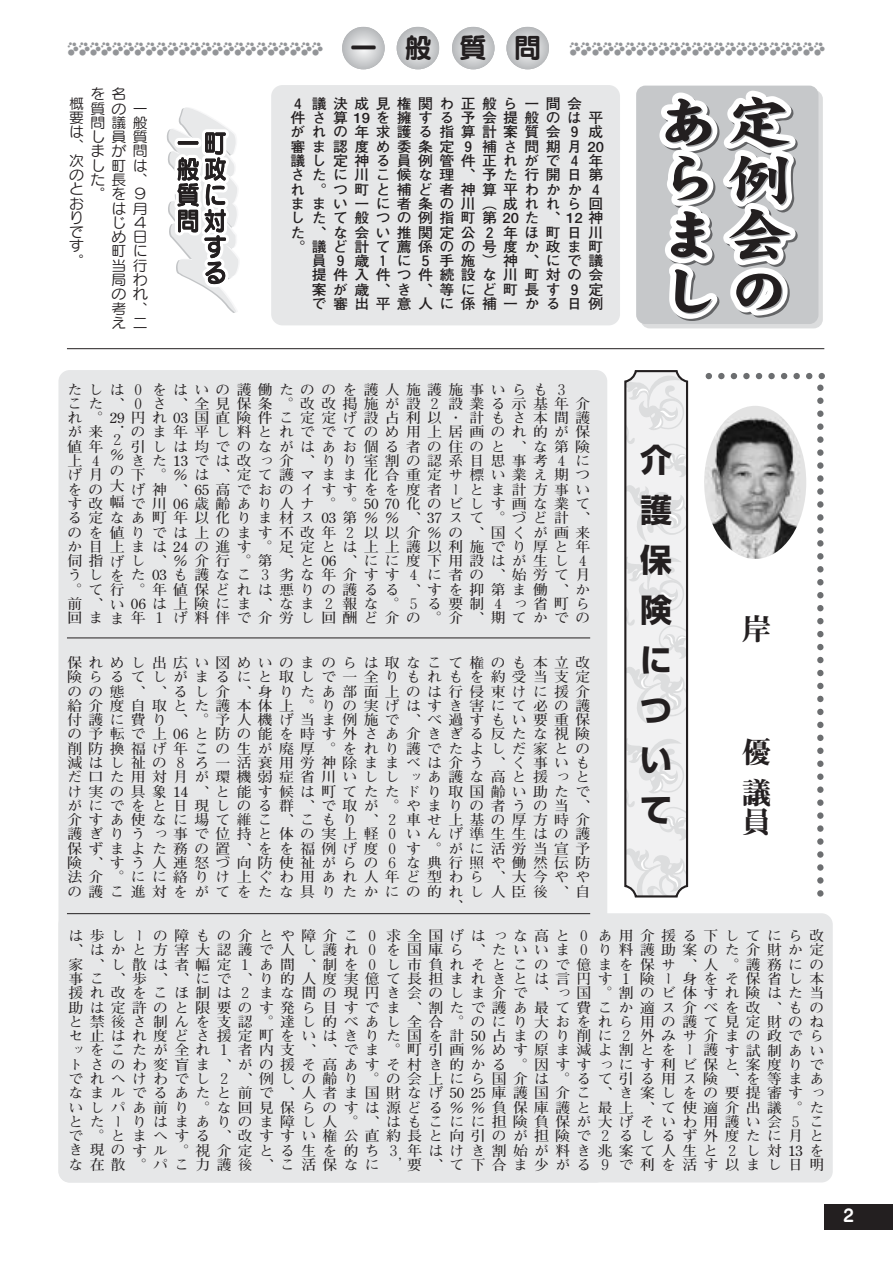
<style>
.page{position:relative;width:893px;height:1262px;background:#fff}
.page>*{position:absolute;margin:0;border:0;box-sizing:border-box;transform-origin:0 0}
.t1{font:700 31.95px/50.1px "Shin Go";color:#231f20;text-align:justify}
.t2{font:29.7px/41px "Midashi Min MA31";color:#231f20}
.t3{font:27.6px "Seurat CID B";color:#231f20}
.t4{font:21.3px "Kazarikei Btype";color:#939598}
.t5{font:16.95px "Seurat CID B";color:#fff}
.t6{font:700 14.25px/14.2px "Futo Min A101";letter-spacing:.42em;color:#231f20;text-align:right;scale:1.04 1}
.t7{font:700 14.25px/14.2px "Futo Go B101";letter-spacing:.43em;color:#231f20;text-align:right;scale:1.04 1}
.t8{font:14.25px/14.2px "Seurat CID M";letter-spacing:.43em;color:#231f20;text-align:right;scale:1.04 1}
</style>
<div class="page">
<div style="left:824px;top:1203px;width:68px;height:26px;background:#231f20"></div>
<hr style="left:67px;top:348px;width:757px;height:1px;background:#231f20">
<svg style="left:342px;top:27px;width:42px;height:42px"></svg>
<svg style="left:396px;top:27px;width:43px;height:42px"></svg>
<svg style="left:452px;top:27px;width:42px;height:42px"></svg>
<svg style="left:506px;top:27px;width:43px;height:42px"></svg>
<div style="left:271px;top:85px;width:349px;height:240px;background:#e6e7e8;border-radius:11px"></div>
<svg style="left:167px;top:107px;width:72px;height:206px"></svg>
<div style="left:640px;top:90px;width:182px;height:238px;background:#dcddde;border-radius:9px"></div>
<div style="left:636px;top:86px;width:182px;height:238px;background:#c6c8ca;border-radius:9px"></div>
<svg style="left:659px;top:90px;width:139px;height:231px"></svg>
<div style="left:58px;top:370px;width:549px;height:812px;background:#e6e7e8;border-radius:11px"></div>
<div style="left:58px;top:913px;width:774px;height:269px;background:#e6e7e8;border-radius:11px"></div>
<img style="left:704px;top:406px;width:102px;height:153px;border-radius:50%">
<svg style="left:708px;top:373px;width:115px;height:6px"></svg>
<svg style="left:817px;top:388px;width:6px;height:509px"></svg>
<div style="left:625px;top:371px;width:62px;height:172px;background:#f1f1f2"></div>
<svg style="left:627px;top:485px;width:58px;height:57px"></svg>
<svg style="left:625px;top:371px;width:62px;height:106px"></svg>
<div style="left:625px;top:543px;width:62px;height:182px;background:#f1f1f2"></div>
<svg style="left:627px;top:667px;width:58px;height:56px"></svg>
<svg style="left:627px;top:557px;width:58px;height:102px"></svg>
<div style="left:625px;top:725px;width:62px;height:171px;background:#f1f1f2"></div>
<svg style="left:625px;top:848px;width:62px;height:48px"></svg>
<svg style="left:627px;top:738px;width:58px;height:102px"></svg>
<div style="left:624px;top:370px;width:64px;height:527px;border:2px solid #231f20;border-radius:10px"></div>
<hr style="left:67px;top:913px;width:523px;height:1px;background:#231f20">
<hr style="left:67px;top:637px;width:523px;height:1px;background:#231f20">
<h3 class="t3" style="left:350px;top:38px;width:193px">一般質問</h3>
<h3 class="t4" style="left:67px;top:37px;width:257px">aaaaaaaaaaaaaaaaaaaaaaa</h3>
<h3 class="t4" style="left:569px;top:37px;width:257px">aaaaaaaaaaaaaaaaaaaaaaa</h3>
<p class="t8" style="left:90px;top:89px;width:36px">を名</p>
<p class="t8" style="left:69px;top:98px;width:16px;text-align:justify">概要は、次のとおりです。</p>
<p class="t8" style="left:90px;top:103px;width:57px">質の一問議般し員質まが問し町はた長、。を９は月<br>じ４<br>め日<br>町に<br>当行<br>局わ<br>のれ<br>考、<br>え二</p>
<p class="t7" style="left:290px;top:98px;width:282px">４議決成見権関わ正般ら一間会</p>
<p class="t7" style="left:290px;top:112px;width:303px">件さ算19を擁する予会提般のは平がれの年求護る指算計案質会９成審ま認度め委条定９補さ問期月 20議し定神る員例管件正れがで４年さたに川こ候な理、予た行開日第れ。つ町と補ど者神算平わかか４ままい一に者条の川（成れれら回したて般つの例指町第 20 た、 12 神た、な会い推関定公２年ほ町日川。議ど計て薦係のの号度か政ま町員９歳１に５手施）神、にで議<br>提件入件つ件続設な川町対の会<br>案が歳、き、等にど町長す９定<br>で審出平意人に係補一かる日例</p>
<p class="t6" style="left:67px;top:377px;width:484px;line-height:28.7px;text-align:left">たしは０をはいの護働たののを護人施護施事いらも３れ。 2 9．</p>
<p class="t6" style="left:110px;top:433px;width:16px;line-height:15.6px;text-align:justify">２％の大幅</p>
<p class="t6" style="left:67px;top:398px;width:504px">こた、０さ、全見保条。改改掲施が設２設業る示基年介円れ03国直険件こ定定げ設占利以・計もさ本間護<br>のま年平し料とれででてのめ用上居画のれ的が保<br>引しは均でのながはあお個る者の住のと、な第険<br>きた13では改っ介、りり室割の認系目思事考４に<br>下。％は、定て護マまま化合重定サ標い業え期つ<br>げ神、65高でおのイすすをを度者ーとま計方事い<br>で川06歳齢あり人ナ。。5070化のビしす画な業て<br>る定なあ町年以化りま材ス03第％％、37スて。づど計、のを値りでは上のます不改年２以以介％の、国くが画来か目上まは24の進す。足定とは上上護以利施でり厚と年伺指げし、％介行。第、と06、にに度下用設はが生し４うしをた03も護なこ３劣な年介すす４に者の、始労て月。て行。年値保どれは悪りの護るる、すを抑第ま働、か前、い06は上険にま、なま２報な。５る要制４っ省町ら回まま年１げ料伴で介労し回酬ど介の。介、期てかでの</p>
<p class="t6" style="left:67px;top:427px;width:36px;text-align:justify">が来値年上４げ月をのす改</p>
<h1 class="t1" style="left:640px;top:439px;width:33px">介護保険について</h1>
<h2 class="t2" style="left:741px;top:612px;width:31px">岸</h2>
<p class="t6" style="left:67px;top:657px;width:504px">保れめし出広い図めいのまのらは取なこて権のも本立改</p>
<p class="t6" style="left:67px;top:672px;width:504px">険らるてしがまるにと取しで一全りもれもを約受当支定</p>
<p class="t6" style="left:67px;top:686px;width:504px">のの態、、るし介、身りたあ部面上のは行侵束けに援介</p>
<p class="t6" style="left:67px;top:700px;width:504px">給介度自取とた護本体上。りの実げはすき害にて必の護</p>
<p class="t6" style="left:67px;top:714px;width:504px">付護に費り、。予人機げ当ま例施で、べ過すもい要重保</p>
<p class="t6" style="left:67px;top:729px;width:504px">の予転で上06と防の能を時す外さあ介きぎる反たな視険</p>
<p class="t6" style="left:67px;top:743px;width:504px">削防換福げ年この生が廃厚。をれり護でたよしだ家との</p>
<p class="t6" style="left:67px;top:757px;width:504px">減はし祉の８ろ一活衰用労神除ままベは介う、く事いも</p>
<p class="t6" style="left:67px;top:772px;width:504px">だ口た用対月が環機弱症省川いししッあ護な高と援っと</p>
<p class="t6" style="left:67px;top:786px;width:504px">け実の具象14、と能す候は町てたたドり取国齢い助たで</p>
<p class="t6" style="left:67px;top:800px;width:504px">がにでをと日現しのる群、で取が。やまりの者うの当、</p>
<p class="t6" style="left:67px;top:814px;width:504px">介すあ使なに場て維こ、こもり、２車せ上基の厚方時介</p>
<p class="t6" style="left:67px;top:829px;width:504px">護ぎりうっ事で位持と体の実上軽０いんげ準生生はの護</p>
<p class="t6" style="left:67px;top:843px;width:504px">保ずまよた務の置、をを福例げ度０す。がに活労当宣予</p>
<p class="t6" style="left:67px;top:857px;width:504px">険、すう人連怒づ向防使祉がらの６な典行照や働然伝防</p>
<p class="t6" style="left:67px;top:872px;width:504px">法介。にに絡りけ上ぐわ用あれ人年ど型わら、大今やや</p>
<p class="t6" style="left:67px;top:886px;width:504px">の護こ進対をがてをたな具りたかにの的れし人臣後、自</p>
<p class="t6" style="left:448px;top:900px;width:16px">、</p>
<p class="t6" style="left:69px;top:930px;width:728px">は歩しーの障もの介とや障介こ０求全国げはっな高と０あ用介援る下してにら改、はかと方害大認護で人し護れ０を国庫ら、たいいま０り料護助案のた介財か定家、し散は者幅定１あ間、制を０し市負れそとこので億まを保サ、人。護務にの事こ、歩、、にで、り的人度実億て長担まれきとは言円す１険ー身をそ保省し本援れ改をこほ制は２まな間の現円き会のしま介で、っ国。割のビ体すれ険はた当助は定許のと限要のす発ら目すでま、割たで護あ最て費こか適ス介べを改、ものと禁後さ制んを支認。達し的べあし全合。のにり大おをれら用の護て見定財のねセ止はれ度どさ援定町をいはきりた国を計50占まのり削に２外みサ介まの政でらッをこたが全れ１者内支、、でま。町引画％めす原ま減よ割とをー護す試制あいトさのわ変盲ま、がの援そ高あすそ村き的かる。因すすっにす利ビ保と案度りででれヘけわでし２、例しの齢り。の会上にら国介は。るて引る用ス険、を等まあなまルでるあたと前で、人者ま国財なげ5025庫護国介こ、き案しをの要提審すっいしパあ前り。な回見保らのすは源どる％％負保庫護と最上、て使適介出議。たとたーりはまありのま障し人。、はもこにに担険負保が大げそいわ用護い会５こで。とまヘする、改すすい権公直約長と向引のが担険で２るしるず外度たに月と年はけき割始が料き兆案て人生と２し対 13 を<br>要、て下合ま少がる９で利を活す以まし日明</p>
<h2 class="t2" style="left:741px;top:735px;width:31px">優議</h2>
<h2 class="t2" style="left:741px;top:806px;width:31px">員</h2>
<p class="t6" style="left:69px;top:1145px;width:301px;text-align:left">き現のすル。視介定とる生を的ちな在散。パこ力護後、こ活保なに</p>
<p class="t6" style="left:386px;top:1147px;width:26px">３，</p>
<p class="t5" style="left:843px;top:1209px;width:13px">2</p>
</div>
